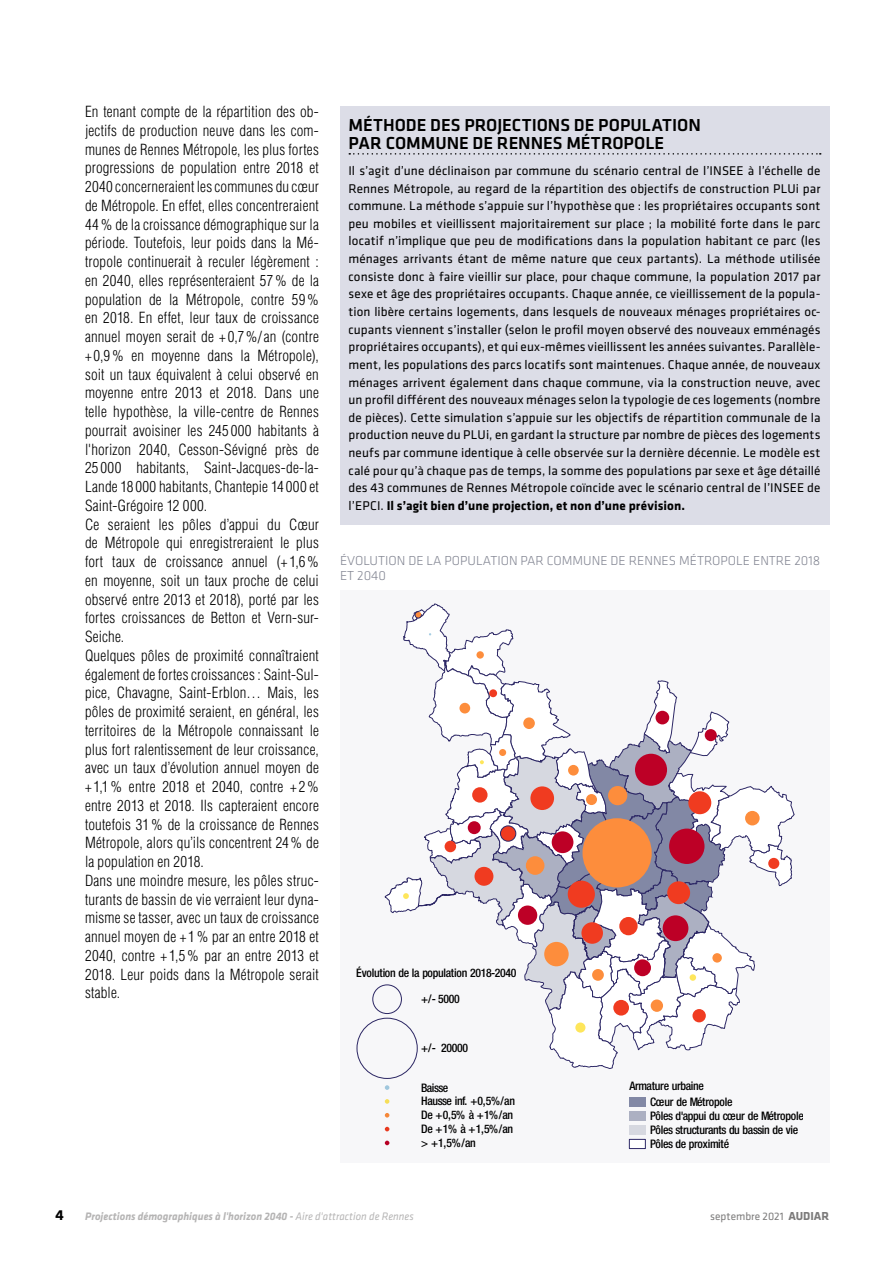
<style>
.page{position:relative;width:893px;height:1263px;background:#fff}
.page>*{position:absolute;margin:0;border:0;box-sizing:border-box;transform-origin:0 0}
.t1{font:500 18px/18px "Klavika";letter-spacing:-.005em;color:#000}
.t2{font:300 condensed 15px/18.8px "Helvetica LT Std";letter-spacing:.01em;color:#000}
.t3{font:700 15px "Klavika";color:#000}
.t4{font:300 13.5px/15px "Klavika";color:#828592}
.t5{font:13.2px/17.7px "Klavika";letter-spacing:.01em;color:#000;text-align:justify}
.t6{font:500 condensed 11.7px/13.8px "Helvetica Neue LT Std";letter-spacing:-.03em;color:#000}
.t7{font:italic 700 11.25px "Klavika";color:#b5b4b4;scale:.95 1}
.t8{font:11.25px "Klavika";color:#7c7b7b}
.s1{font-weight:700}
.s2{font-weight:400}
.s3{font-weight:700;font-size:12px}
</style>
<div class="page">
<div style="left:340px;top:590px;width:489px;height:573px;background:#f7f7f9"></div>
<svg style="left:385px;top:603px;width:410px;height:466px"></svg>
<div style="left:489px;top:689px;width:8px;height:8px;background:#f03b20;border-radius:50%"></div>
<div style="left:581px;top:922px;width:22px;height:22px;background:#f03b20;border-radius:50%"></div>
<div style="left:768px;top:858px;width:11px;height:11px;background:#f03b20;border-radius:50%"></div>
<div style="left:745px;top:811px;width:15px;height:14px;background:#fd8d3c;border-radius:50%"></div>
<div style="left:552px;top:831px;width:21px;height:22px;background:#bd0026;border-radius:50%"></div>
<div style="left:468px;top:821px;width:13px;height:13px;background:#bd0026;border-radius:50%"></div>
<div style="left:500px;top:826px;width:16px;height:15px;background:#f03b20;border-radius:50%"></div>
<div style="left:500px;top:826px;width:16px;height:15px;border:1px solid #2d2866;border-radius:50%"></div>
<div style="left:526px;top:856px;width:18px;height:19px;background:#fd8d3c;border-radius:50%"></div>
<div style="left:663px;top:915px;width:25px;height:26px;background:#bd0026;border-radius:50%"></div>
<div style="left:523px;top:717px;width:12px;height:12px;background:#fd8d3c;border-radius:50%"></div>
<div style="left:669px;top:828px;width:35px;height:36px;background:#bd0026;border-radius:50%"></div>
<div style="left:575px;top:1022px;width:10px;height:10px;background:#fee65b;border-radius:50%"></div>
<div style="left:690px;top:974px;width:6px;height:7px;background:#fee65b;border-radius:50%"></div>
<div style="left:459px;top:703px;width:11px;height:10px;background:#fd8d3c;border-radius:50%"></div>
<div style="left:499px;top:749px;width:7px;height:7px;background:#fd8d3c;border-radius:50%"></div>
<div style="left:688px;top:791px;width:23px;height:23px;background:#f03b20;border-radius:50%"></div>
<div style="left:530px;top:786px;width:24px;height:24px;background:#f03b20;border-radius:50%"></div>
<div style="left:619px;top:917px;width:19px;height:18px;background:#f03b20;border-radius:50%"></div>
<div style="left:667px;top:881px;width:23px;height:23px;background:#f03b20;border-radius:50%"></div>
<div style="left:582px;top:818px;width:70px;height:69px;background:#fd8d3c;border-radius:50%"></div>
<div style="left:373px;top:985px;width:28px;height:28px;background:#f7f7f9;border-radius:50%"></div>
<div style="left:373px;top:985px;width:29px;height:29px;border:1px solid #2d2866;border-radius:50%"></div>
<div style="left:357px;top:1018px;width:60px;height:60px;background:#f7f7f9;border-radius:50%"></div>
<div style="left:357px;top:1018px;width:60px;height:61px;border:1px solid #2d2866;border-radius:50%"></div>
<svg style="left:385px;top:1085px;width:4px;height:5px"></svg>
<svg style="left:385px;top:1099px;width:4px;height:5px"></svg>
<svg style="left:385px;top:1113px;width:4px;height:4px"></svg>
<svg style="left:385px;top:1127px;width:4px;height:4px"></svg>
<svg style="left:385px;top:1140px;width:4px;height:5px"></svg>
<div style="left:629px;top:1098px;width:16px;height:9px;background:#8288a5"></div>
<div style="left:629px;top:1112px;width:16px;height:9px;background:#acb0c2"></div>
<div style="left:629px;top:1125px;width:16px;height:10px;background:#d6d8e0"></div>
<div style="left:629px;top:1139px;width:16px;height:9px;background:#fff"></div>
<div style="left:629px;top:1139px;width:17px;height:10px;border:1px solid #2d2866"></div>
<div style="left:340px;top:106px;width:489px;height:419px;background:#dcdde7"></div>
<svg style="left:349px;top:153px;width:472px;height:2px"></svg>
<p class="t2" style="left:85px;top:102px;width:235px">En tenant compte de la répartition des ob&shy;jectifs de production neuve dans les com&shy;munes de Rennes Métropole, les plus fortes progressions de population entre 2018 et 2040 concerneraient les communes du cœur de Métropole. En effet, elles concentreraient 44% de la croissance démographique sur la période. Toutefois, leur poids dans la Mé&shy;tropole continuerait à reculer légèrement : en 2040, elles représenteraient 57% de la population de la Métropole, contre 59% en 2018. En effet, leur taux de croissance annuel moyen serait de + 0,7%/an (contre + 0,9% en moyenne dans la Métropole), soit un taux équivalent à celui observé en moyenne entre 2013 et 2018. Dans une telle hypothèse, la ville-centre de Rennes pourrait avoisiner les 245 000 habitants à l'horizon 2040, Cesson-Sévigné près de 25000 habitants, Saint-Jacques-de-la-Lande 18 000 habitants, Chantepie 14000 et Saint-Grégoire 12 000.<br>Ce seraient les pôles d’appui du Cœur de Métropole qui enregistreraient le plus fort taux de croissance annuel (+ 1,6% en moyenne, soit un taux proche de celui observé entre 2013 et 2018), porté par les fortes croissances de Betton et Vern-sur-Seiche.<br>Quelques pôles de proximité connaîtraient également de fortes croissances : Saint-Sul&shy;pice, Chavagne, Saint-Erblon… Mais, les pôles de proximité seraient, en général, les territoires de la Métropole connaissant le plus fort ralentissement de leur croissance, avec un taux d’évolution annuel moyen de + 1,1% entre 2018 et 2040, contre + 2% entre 2013 et 2018. Ils capteraient encore toutefois 31% de la croissance de Rennes Métropole, alors qu’ils concentrent 24% de la population en 2018.<br>Dans une moindre mesure, les pôles struc&shy;turants de bassin de vie verraient leur dyna&shy;misme se tasser, avec un taux de croissance annuel moyen de + 1% par an entre 2018 et 2040, contre + 1,5% par an entre 2013 et 2018. Leur poids dans la Métropole serait stable.</p>
<p class="t1" style="left:348px;top:116px;width:354px">MÉTHODE DES PROJECTIONS DE POPULATION<br>PAR COMMUNE DE RENNES MÉTROPOLE</p>
<p class="t5" style="left:348px;top:162px;width:474px">Il s’agit d’une déclinaison par commune du scénario central de l’INSEE à l’échelle de Rennes Métropole, au regard de la répartition des objectifs de construction PLUi par commune. La méthode s’appuie sur l’hypothèse que : les propriétaires occupants sont peu mobiles et vieillissent majoritairement sur place ; la mobilité forte dans le parc locatif n’implique que peu de modifications dans la population habitant ce parc (les ménages arrivants étant de même nature que ceux partants). La méthode utilisée consiste donc à faire vieillir sur place, pour chaque commune, la population 2017 par sexe et âge des propriétaires occupants. Chaque année, ce vieillissement de la popula&shy;tion libère certains logements, dans lesquels de nouveaux ménages propriétaires oc&shy;cupants viennent s’installer (selon le profil moyen observé des nouveaux emménagés propriétaires occupants), et qui eux-mêmes vieillissent les années suivantes. Parallèle&shy;ment, les populations des parcs locatifs sont maintenues. Chaque année, de nouveaux ménages arrivent également dans chaque commune, via la construction neuve, avec un profil différent des nouveaux ménages selon la typologie de ces logements (nombre de pièces). Cette simulation s’appuie sur les objectifs de répartition communale de la production neuve du PLUi, en gardant la structure par nombre de pièces des logements neufs par commune identique à celle observée sur la dernière décennie. Le modèle est calé pour qu’à chaque pas de temps, la somme des populations par sexe et âge détaillé des 43 communes de Rennes Métropole coïncide avec le scénario central de l’INSEE de l’EPCI. <span class="s1">Il s’agit bien d’une projection, et non d’une prévision.</span></p>
<p class="t4" style="left:340px;top:553px;width:482px">ÉVOLUTION DE LA POPULATION PAR COMMUNE DE RENNES MÉTROPOLE ENTRE 2018<br>ET 2040</p>
<p class="t6" style="left:356px;top:966px;width:162px">Évolution de la population 2018-2040</p>
<p class="t6" style="left:421px;top:992px;width:40px">+/- 5000</p>
<p class="t6" style="left:421px;top:1041px;width:49px">+/- 20000</p>
<p class="t6" style="left:421px;top:1080px;width:96px">Baisse<br>Hausse inf. +0,5%/an<br>De +0,5% à +1%/an<br>De +1% à +1,5%/an &gt; +1,5%/an</p>
<p class="t6" style="left:650px;top:1077px;width:84px;line-height:16.5px;text-indent:-21px">Armature urbaine<br>Cœur de Métropole</p>
<p class="t6" style="left:650px;top:1109px;width:155px">Pôles d'appui du cœur de Métropole<br>Pôles structurants du bassin de vie<br>Pôles de proximité</p>
<p class="t3" style="left:55px;top:1207px;width:10px">4</p>
<p class="t7" style="left:85px;top:1210px;width:348px">Projections démographiques à l'horizon 2040 - <span class="s2">Aire d'attraction de Rennes</span></p>
<p class="t8" style="left:710px;top:1210px;width:120px">septembre 2021 <span class="s3">AUDIAR</span></p>
</div>
